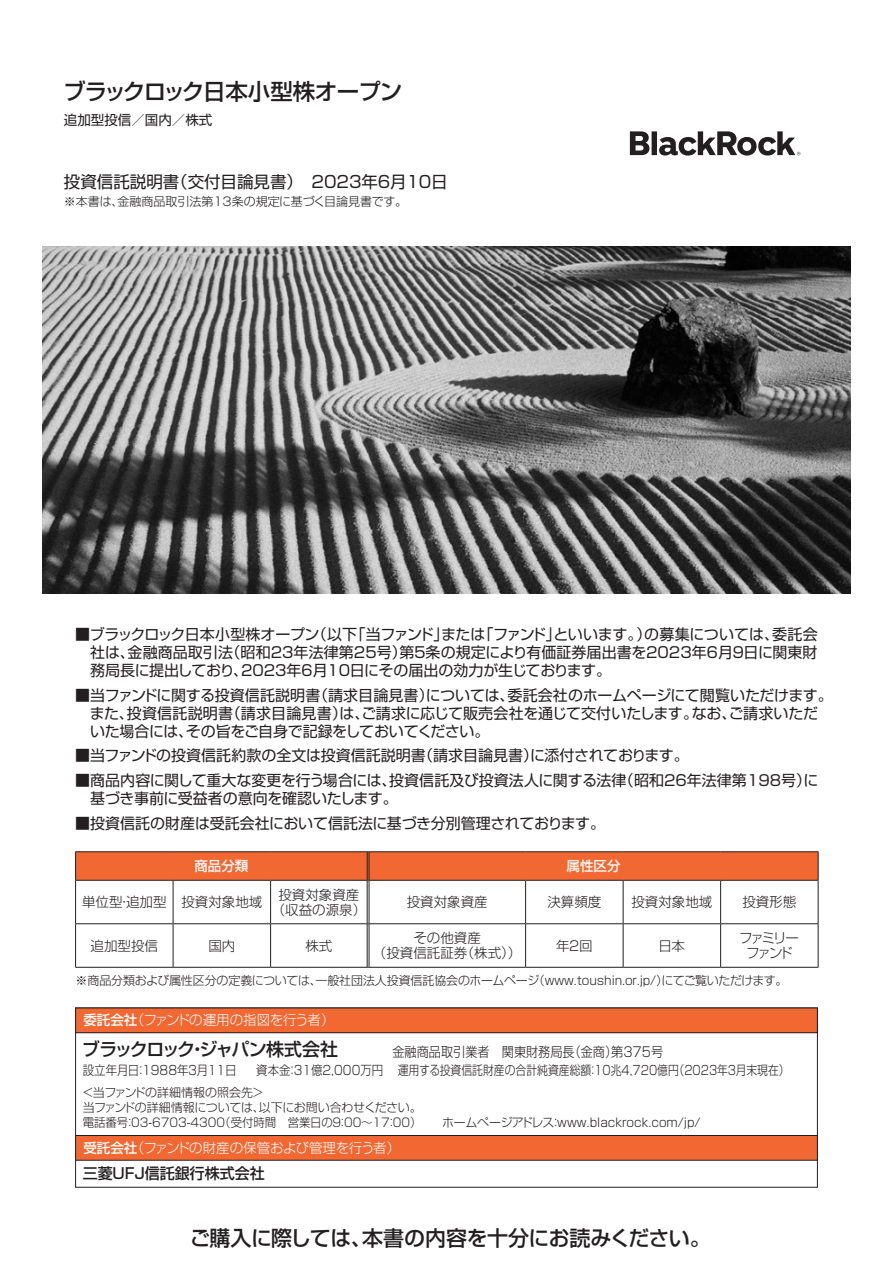
<style>
.page{position:relative;width:893px;height:1263px;background:#fff}
.page>*{position:absolute;margin:0;border:0;box-sizing:border-box;transform-origin:0 0}
.t1{font:500 22.5px "Shin Go Pr 5";letter-spacing:-.035em;color:#231f20}
.t2{font:500 21px "Shin Go Pr 5";letter-spacing:-.03em;color:#231f20}
.t3{font:500 18px "Shin Go Pr 5";letter-spacing:-.065em;color:#231f20}
.t4{font:16.5px "Shin Go Pr 5";color:#231f20}
.t5{font:15px/18px "Shin Go Pr 5";letter-spacing:-.01em;color:#231f20}
.t6{font:500 15px "Shin Go Pr 5";color:#231f20}
.t7{font:300 13.5px/15px "Shin Go Pr 5";color:#231f20;text-align:center}
.t8{font:300 13.5px "Shin Go Pr 5";letter-spacing:-.03em;color:#fff}
.t9{font:300 13.5px "Shin Go Pr 5";color:#231f20;scale:.9 1}
.t10{font:13.5px "Shin Go Pr 5";color:#231f20}
.t11{font:300 13.5px/15px "Shin Go Pr 5";letter-spacing:-.155em;color:#231f20;text-align:center}
.t12{font:500 13.5px "Shin Go Pr 5";color:#fff}
.t13{font:300 12.75px "Shin Go Pr 5";color:#231f20;scale:.9 1}
.t14{font:300 12px/15px "Shin Go Pr 5";letter-spacing:-.01em;color:#231f20}
.s1{font-weight:500}
</style>
<div class="page">
<img style="left:43px;top:246px;width:808px;height:347px">
<hr style="left:75px;top:851px;width:98px;height:1px;background:#231f20">
<hr style="left:173px;top:851px;width:98px;height:1px;background:#231f20">
<hr style="left:271px;top:851px;width:97px;height:1px;background:#231f20">
<hr style="left:368px;top:851px;width:158px;height:1px;background:#231f20">
<hr style="left:526px;top:851px;width:97px;height:1px;background:#231f20">
<hr style="left:623px;top:851px;width:98px;height:1px;background:#231f20">
<hr style="left:721px;top:851px;width:97px;height:1px;background:#231f20">
<hr style="left:75px;top:880px;width:98px;height:1px;background:#231f20">
<hr style="left:75px;top:881px;width:1px;height:42px;background:#231f20">
<hr style="left:173px;top:880px;width:98px;height:1px;background:#231f20">
<hr style="left:173px;top:881px;width:1px;height:42px;background:#231f20">
<hr style="left:271px;top:880px;width:97px;height:1px;background:#231f20">
<hr style="left:270px;top:881px;width:1px;height:42px;background:#231f20">
<hr style="left:368px;top:880px;width:158px;height:1px;background:#231f20">
<hr style="left:526px;top:880px;width:97px;height:1px;background:#231f20">
<hr style="left:525px;top:881px;width:1px;height:42px;background:#231f20">
<hr style="left:623px;top:880px;width:98px;height:1px;background:#231f20">
<hr style="left:623px;top:881px;width:1px;height:42px;background:#231f20">
<hr style="left:721px;top:880px;width:97px;height:1px;background:#231f20">
<hr style="left:720px;top:881px;width:1px;height:42px;background:#231f20">
<hr style="left:818px;top:881px;width:1px;height:42px;background:#231f20">
<hr style="left:75px;top:923px;width:98px;height:1px;background:#231f20">
<hr style="left:75px;top:924px;width:1px;height:43px;background:#231f20">
<hr style="left:173px;top:923px;width:98px;height:1px;background:#231f20">
<hr style="left:173px;top:924px;width:1px;height:43px;background:#231f20">
<hr style="left:271px;top:923px;width:97px;height:1px;background:#231f20">
<hr style="left:270px;top:924px;width:1px;height:43px;background:#231f20">
<hr style="left:368px;top:923px;width:158px;height:1px;background:#231f20">
<hr style="left:526px;top:923px;width:97px;height:1px;background:#231f20">
<hr style="left:525px;top:924px;width:1px;height:43px;background:#231f20">
<hr style="left:623px;top:923px;width:98px;height:1px;background:#231f20">
<hr style="left:623px;top:924px;width:1px;height:43px;background:#231f20">
<hr style="left:721px;top:923px;width:97px;height:1px;background:#231f20">
<hr style="left:720px;top:924px;width:1px;height:43px;background:#231f20">
<hr style="left:818px;top:924px;width:1px;height:43px;background:#231f20">
<hr style="left:75px;top:967px;width:98px;height:1px;background:#231f20">
<hr style="left:173px;top:967px;width:98px;height:1px;background:#231f20">
<hr style="left:271px;top:967px;width:97px;height:1px;background:#231f20">
<hr style="left:368px;top:967px;width:158px;height:1px;background:#231f20">
<hr style="left:526px;top:967px;width:97px;height:1px;background:#231f20">
<hr style="left:623px;top:967px;width:98px;height:1px;background:#231f20">
<hr style="left:721px;top:967px;width:97px;height:1px;background:#231f20">
<svg style="left:75px;top:852px;width:744px;height:28px"></svg>
<hr style="left:367px;top:881px;width:1px;height:42px;background:#231f20">
<hr style="left:369px;top:881px;width:1px;height:42px;background:#231f20">
<hr style="left:367px;top:924px;width:1px;height:43px;background:#231f20">
<hr style="left:369px;top:924px;width:1px;height:43px;background:#231f20">
<div style="left:76px;top:1008px;width:741px;height:25px;background:#f26832"></div>
<div style="left:75px;top:1007px;width:743px;height:26px;border:1px solid #231f20"></div>
<div style="left:76px;top:1135px;width:741px;height:25px;background:#f26832"></div>
<div style="left:75px;top:1135px;width:743px;height:25px;border:1px solid #231f20"></div>
<svg style="left:630px;top:131px;width:170px;height:25px"></svg>
<h1 class="t1" style="left:63px;top:73px;width:341px">ブラックロック日本小型株オープン</h1>
<p class="t10" style="left:64px;top:109px;width:150px">追加型投信／国内／株式</p>
<p class="t4" style="left:64px;top:168px;width:385px">投資信託説明書（交付目論見書） 2023年６月10日</p>
<p class="t14" style="left:64px;top:193px;width:345px">※本書は、金融商品取引法第13条の規定に基づく目論見書です。</p>
<p class="t5" style="left:90px;top:624px;width:729px;text-align:justify;text-indent:-15px">■ブラックロック日本小型株オープン（以下「当ファンド」または「ファンド」といいます。）の募集については、委託会社は、金融商品取引法（昭和23年法律第25号）第５条の規定により有価証券届出書を2023年６月９日に関東財務局長に提出しており、2023年６月10日にその届出の効力が生じております。</p>
<p class="t5" style="left:90px;top:684px;width:745px;text-indent:-15px">■当ファンドに関する投資信託説明書（請求目論見書）については、委託会社のホームページにて閲覧いただけます。また、投資信託説明書（請求目論見書）は、ご請求に応じて販売会社を通じて交付いたします。なお、ご請求いただいた場合には、その旨をご自身で記録をしておいてください。</p>
<p class="t5" style="left:75px;top:745px;width:615px">■当ファンドの投資信託約款の全文は投資信託説明書（請求目論見書）に添付されております。</p>
<p class="t5" style="left:90px;top:770px;width:730px;text-indent:-15px">■商品内容に関して重大な変更を行う場合には、投資信託及び投資法人に関する法律（昭和26年法律第198号）に基づき事前に受益者の意向を確認いたします。</p>
<p class="t5" style="left:75px;top:813px;width:531px">■投資信託の財産は受託会社において信託法に基づき分別管理されております。</p>
<p class="t12" style="left:194px;top:855px;width:55px">商品分類</p>
<p class="t12" style="left:566px;top:855px;width:55px">属性区分</p>
<p class="t7" style="left:82px;top:893px;width:182px">単位型・追加型 投資対象地域</p>
<p class="t7" style="left:272px;top:886px;width:96px">投資対象資産（収益の源泉）</p>
<p class="t7" style="left:407px;top:893px;width:82px">投資対象資産</p>
<p class="t7" style="left:547px;top:893px;width:55px">決算頻度</p>
<p class="t7" style="left:631px;top:893px;width:82px">投資対象地域</p>
<p class="t7" style="left:742px;top:893px;width:56px">投資形態</p>
<p class="t7" style="left:91px;top:937px;width:69px">追加型投信</p>
<p class="t7" style="left:208px;top:937px;width:28px">国内</p>
<p class="t7" style="left:305px;top:937px;width:28px">株式</p>
<p class="t7" style="left:373px;top:929px;width:150px">その他資産<br>（投資信託証券（株式））</p>
<p class="t7" style="left:556px;top:937px;width:38px">年２回</p>
<p class="t7" style="left:658px;top:937px;width:28px">日本</p>
<p class="t11" style="left:739px;top:929px;width:61px">ファミリーファンド</p>
<p class="t14" style="left:76px;top:972px;width:713px">※商品分類および属性区分の定義については、一般社団法人投資信託協会のホームページ（www.toushin.or.jp/）にてご覧いただけます。</p>
<p class="t8" style="left:83px;top:1009px;width:253px"><span class="s1">委託会社</span>（ファンドの運用の指図を行う者）</p>
<p class="t3" style="left:82px;top:1034px;width:258px">ブラックロック・ジャパン株式会社</p>
<p class="t13" style="left:83px;top:1060px;width:172px">設立年月日：1988年３月11日</p>
<p class="t9" style="left:392px;top:1040px;width:302px">金融商品取引業者　関東財務局長（金商）第375号</p>
<p class="t13" style="left:256px;top:1060px;width:594px">資本金：31億2,000万円 運用する投資信託財産の合計純資産総額：10兆4,720億円（2023年３月末現在）</p>
<p class="t14" style="left:82px;top:1083px;width:341px">＜当ファンドの詳細情報の照会先＞<br>当ファンドの詳細情報については、以下にお問い合わせください。電話番号：03-6703-4300（受付時間　営業日の９：00～17：00）</p>
<p class="t8" style="left:83px;top:1137px;width:318px"><span class="s1">受託会社</span>（ファンドの財産の保管および管理を行う者）</p>
<p class="t6" style="left:83px;top:1161px;width:183px">三菱ＵＦＪ信託銀行株式会社</p>
<p class="t14" style="left:442px;top:1113px;width:260px">ホームページアドレス：www.blackrock.com/jp/</p>
<h2 class="t2" style="left:190px;top:1220px;width:522px">ご購入に際しては、本書の内容を十分にお読みください。</h2>
</div>
